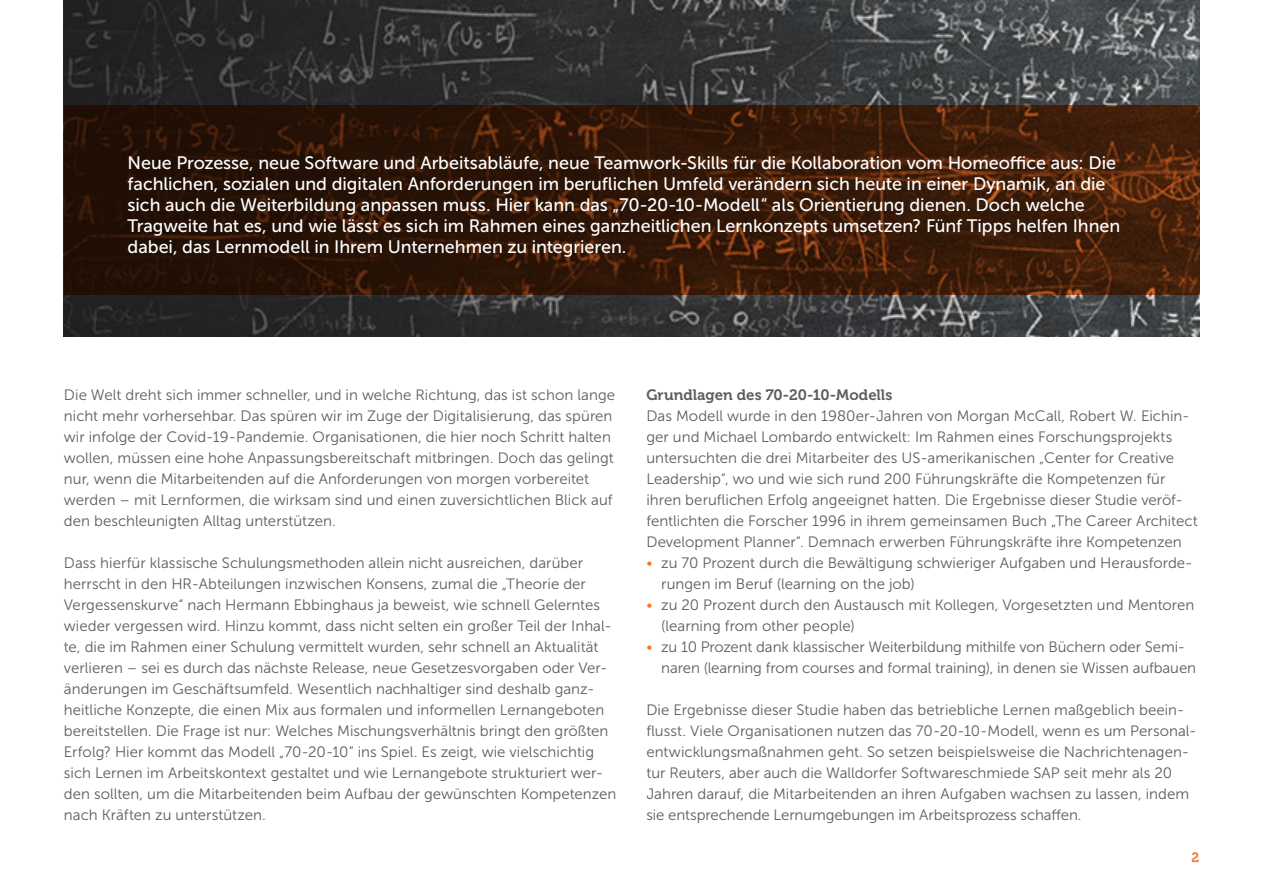
<style>
.page{position:relative;width:1263px;height:893px;background:#fff}
.page>*{position:absolute;margin:0;border:0;box-sizing:border-box;transform-origin:0 0}
.t1{font:18px/21px "Museo Sans 500";letter-spacing:-.005em;color:#fff}
.t2{font:15px/21px "Museo Sans 300";letter-spacing:.005em;color:#5d5d5d}
.t3{font:15px "Museo 700";letter-spacing:.005em;color:#5d5d5d}
.t4{font:13.5px "Museo 700";color:#fd7326}
.s1{color:#fd7326}
</style>
<div class="page">
<img style="left:64px;top:0;width:1135px;height:337px">
<svg style="left:64px;top:106px;width:1135px;height:189px;background:#351808"></svg>
<p class="t1" style="left:128px;top:152px;width:994px">Neue Prozesse, neue Software und Arbeitsabläufe, neue Teamwork-Skills für die Kollaboration vom Homeoffice aus: Die fachlichen, sozialen und digitalen Anforderungen im beruflichen Umfeld verändern sich heute in einer Dynamik, an die sich auch die Weiterbildung anpassen muss. Hier kann das „70-20-10-Modell“ als Orientierung dienen. Doch welche Tragweite hat es, und wie lässt es sich im Rahmen eines ganzheitlichen Lernkonzepts umsetzen? Fünf Tipps helfen Ihnen dabei, das Lernmodell in Ihrem Unternehmen zu integrieren.</p>
<p class="t2" style="left:64px;top:384px;width:553px">Die Welt dreht sich immer schneller, und in welche Richtung, das ist schon lange nicht mehr vorhersehbar. Das spüren wir im Zuge der Digitalisierung, das spüren wir infolge der Covid-19-Pandemie. Organisationen, die hier noch Schritt halten wollen, müssen eine hohe Anpassungsbereitschaft mitbringen. Doch das gelingt nur, wenn die Mitarbeitenden auf die Anforderungen von morgen vorbereitet werden – mit Lernformen, die wirksam sind und einen zuversichtlichen Blick auf den beschleunigten Alltag unterstützen.</p>
<p class="t2" style="left:64px;top:552px;width:554px">Dass hierfür klassische Schulungsmethoden allein nicht ausreichen, darüber herrscht in den HR-Abteilungen inzwischen Konsens, zumal die „Theorie der Vergessenskurve“ nach Hermann Ebbinghaus ja beweist, wie schnell Gelerntes wieder vergessen wird. Hinzu kommt, dass nicht selten ein großer Teil der Inhal&shy;te, die im Rahmen einer Schulung vermittelt wurden, sehr schnell an Aktualität verlieren – sei es durch das nächste Release, neue Gesetzesvorgaben oder Ver&shy;änderungen im Geschäftsumfeld. Wesentlich nachhaltiger sind deshalb ganz&shy;heitliche Konzepte, die einen Mix aus formalen und informellen Lernangeboten bereitstellen. Die Frage ist nur: Welches Mischungsverhältnis bringt den größten Erfolg? Hier kommt das Modell „70-20-10“ ins Spiel. Es zeigt, wie vielschichtig sich Lernen im Arbeitskontext gestaltet und wie Lernangebote strukturiert wer&shy;den sollten, um die Mitarbeitenden beim Aufbau der gewünschten Kompetenzen nach Kräften zu unterstützen.</p>
<p class="t3" style="left:646px;top:386px;width:248px">Grundlagen des 70-20-10-Modells</p>
<p class="t2" style="left:646px;top:405px;width:553px">Das Modell wurde in den 1980er-Jahren von Morgan McCall, Robert W. Eichin&shy;ger und Michael Lombardo entwickelt: Im Rahmen eines Forschungsprojekts untersuchten die drei Mitarbeiter des US-amerikanischen „Center for Creative Leadership“, wo und wie sich rund 200 Führungskräfte die Kompetenzen für ihren beruflichen Erfolg angeeignet hatten. Die Ergebnisse dieser Studie veröf&shy;fentlichten die Forscher 1996 in ihrem gemeinsamen Buch „The Career Architect Development Planner“. Demnach erwerben Führungskräfte ihre Kompetenzen</p>
<p class="t2" style="left:661px;top:552px;width:533px;text-indent:-15px"><span class="s1">•</span> zu 70 Prozent durch die Bewältigung schwieriger Aufgaben und Herausforde&shy;rungen im Beruf (learning on the job)</p>
<p class="t2" style="left:661px;top:594px;width:535px;text-indent:-15px"><span class="s1">•</span> zu 20 Prozent durch den Austausch mit Kollegen, Vorgesetzten und Mentoren (learning from other people)</p>
<p class="t2" style="left:661px;top:636px;width:536px;text-indent:-15px"><span class="s1">•</span> zu 10 Prozent dank klassischer Weiterbildung mithilfe von Büchern oder Semi&shy;naren (learning from courses and formal training), in denen sie Wissen aufbauen</p>
<p class="t2" style="left:646px;top:699px;width:552px">Die Ergebnisse dieser Studie haben das betriebliche Lernen maßgeblich beein&shy;flusst. Viele Organisationen nutzen das 70-20-10-Modell, wenn es um Personal&shy;entwicklungsmaßnahmen geht. So setzen beispielsweise die Nachrichtenagen&shy;tur Reuters, aber auch die Walldorfer Softwareschmiede SAP seit mehr als 20<br>Jahren darauf, die Mitarbeitenden an ihren Aufgaben wachsen zu lassen, indem sie entsprechende Lernumgebungen im Arbeitsprozess schaffen.</p>
<p class="t4" style="left:1191px;top:850px;width:9px">2</p>
</div>
